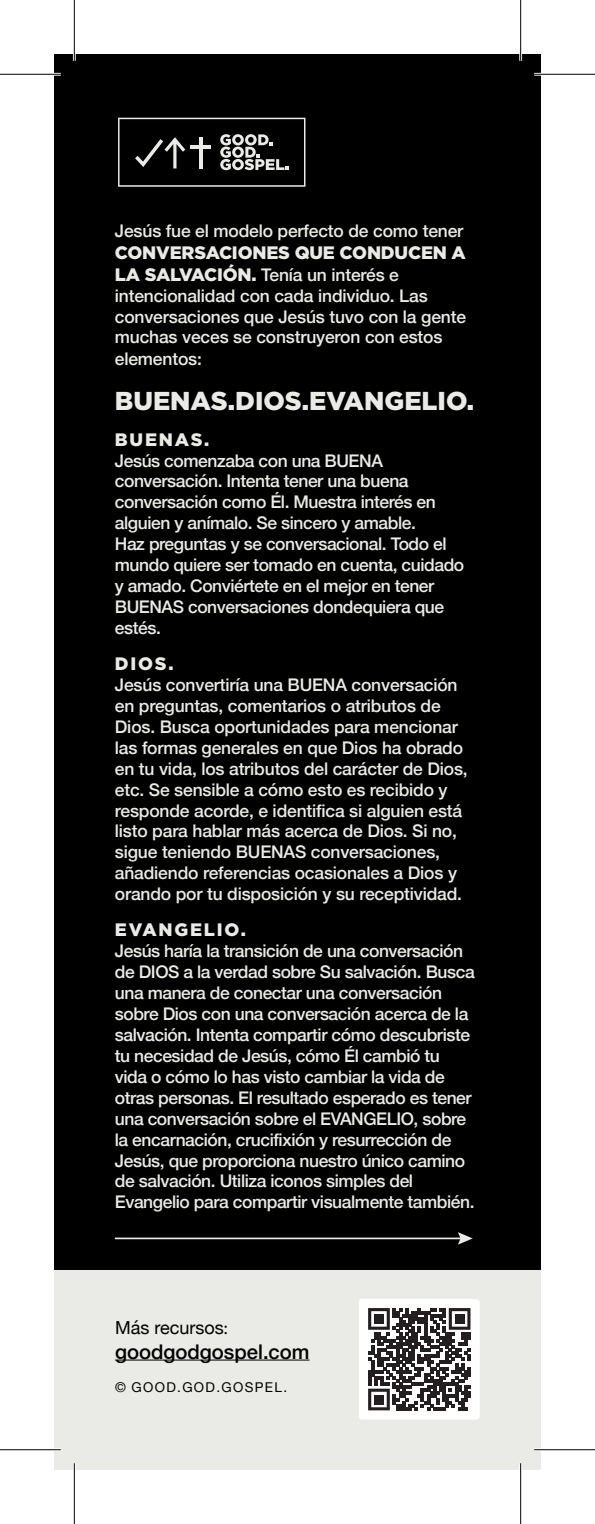
<style>
.page{position:relative;width:595px;height:1524px;background:#fff}
.page>*{position:absolute;margin:0;border:0;box-sizing:border-box;transform-origin:0 0}
.t1{font:900 25.88px "Gotham";color:#eaeae6}
.t2{font:500 20.25px "Helvetica Neue";color:#000}
.t3{font:900 18px "Gotham";letter-spacing:-.01em;color:#eaeae6}
.t4{font:18px "Helvetica Neue";color:#000}
.t5{font:900 18px "Gotham";letter-spacing:.1em;color:#eaeae6}
.t6{font:500 17.55px/20.9px "Helvetica Neue";letter-spacing:-.025em;color:#eaeae6}
.t7{font:13.5px "Helvetica Neue";letter-spacing:.1em;color:#000}
.s1{font-family:"Gotham";font-weight:900;font-size:18px}
.s2{font-family:"Myriad Pro"}
</style>
<div class="page">
<div style="left:54px;top:1252px;width:486px;height:218px;background:#eaeae6"></div>
<div style="left:54px;top:54px;width:486px;height:1215px;background:#000"></div>
<hr style="left:115px;top:1359px;width:194px;height:1px;background:#000">
<hr style="left:115px;top:1237px;width:347px;height:2px;background:#eaeae6">
<svg style="left:457px;top:1232px;width:15px;height:12px"></svg>
<div style="left:359px;top:1298px;width:120px;height:121px;background:#fff;border-radius:3px"></div>
<svg style="left:368px;top:1308px;width:102px;height:102px"></svg>
<svg style="left:118px;top:118px;width:187px;height:69px"></svg>
<hr style="left:0;top:73px;width:61px;height:3px;background:#fff">
<hr style="left:534px;top:73px;width:60px;height:3px;background:#fff">
<hr style="left:0;top:1448px;width:61px;height:3px;background:#fff">
<hr style="left:534px;top:1448px;width:60px;height:3px;background:#fff">
<hr style="left:73px;top:0;width:3px;height:61px;background:#fff">
<hr style="left:73px;top:1463px;width:3px;height:61px;background:#fff">
<hr style="left:519px;top:0;width:3px;height:61px;background:#fff">
<hr style="left:519px;top:1463px;width:3px;height:61px;background:#fff">
<hr style="left:0;top:74px;width:61px;height:1px;background:#000">
<hr style="left:534px;top:74px;width:60px;height:1px;background:#000">
<hr style="left:0;top:1449px;width:61px;height:1px;background:#000">
<hr style="left:534px;top:1449px;width:60px;height:1px;background:#000">
<hr style="left:74px;top:0;width:1px;height:61px;background:#000">
<hr style="left:74px;top:1463px;width:1px;height:61px;background:#000">
<hr style="left:520px;top:0;width:1px;height:61px;background:#000">
<hr style="left:520px;top:1463px;width:1px;height:61px;background:#000">
<p class="t6" style="left:115px;top:219px;width:350px">Jesús fue el modelo perfecto de como tener</p>
<p class="t3" style="left:115px;top:242px;width:352px">CONVERSACIONES QUE CONDUCEN A</p>
<p class="t6" style="left:115px;top:262px;width:352px"><span class="s1">LA SALVACIÓN.</span> Tenía un interés e intencionalidad con cada individuo. Las conversaciones que Jesús tuvo con la gente muchas veces se construyeron con estos elementos:</p>
<h1 class="t1" style="left:115px;top:385px;width:360px">BUENAS.DIOS.EVANGELIO.</h1>
<p class="t3" style="left:115px;top:429px;width:96px">BUENAS.</p>
<p class="t6" style="left:115px;top:448px;width:351px">Jesús comenzaba con una BUENA conversación. Intenta tener una buena conversación como Él. Muestra interés en alguien y anímalo. Se sincero y amable.<br>Haz preguntas y se conversacional. Todo el mundo quiere ser tomado en cuenta, cuidado y amado. Conviértete en el mejor en tener BUENAS conversaciones dondequiera que estés.</p>
<p class="t3" style="left:115px;top:653px;width:60px">DIOS.</p>
<p class="t6" style="left:115px;top:673px;width:354px">Jesús convertiría una BUENA conversación en preguntas, comentarios o atributos de Dios. Busca oportunidades para mencionar las formas generales en que Dios ha obrado en tu vida, los atributos del carácter de Dios, etc. Se sensible a cómo esto es recibido y responde acorde, e identifica si alguien está listo para hablar más acerca de Dios. Si no, sigue teniendo BUENAS conversaciones, añadiendo referencias ocasionales a Dios y orando por tu disposición y su receptividad.</p>
<p class="t5" style="left:115px;top:919px;width:132px">EVANGELIO.</p>
<p class="t6" style="left:115px;top:939px;width:361px">Jesús haría la transición de una conversación de DIOS a la verdad sobre Su salvación. Busca una manera de conectar una conversación sobre Dios con una conversación acerca de la salvación. Intenta compartir cómo descubriste tu necesidad de Jesús, cómo Él cambió tu vida o cómo lo has visto cambiar la vida de otras personas. El resultado esperado es tener una conversación sobre el EVANGELIO, sobre la encarnación, crucifixión y resurrección de Jesús, que proporciona nuestro único camino de salvación. Utiliza iconos simples del Evangelio para compartir visualmente también.</p>
<p class="t4" style="left:115px;top:1314px;width:114px">Más recursos<span class="s2">:</span></p>
<p class="t2" style="left:115px;top:1335px;width:196px">goodgodgospel.com</p>
<p class="t7" style="left:115px;top:1377px;width:174px">© GOOD.GOD.GOSPEL.</p>
</div>
